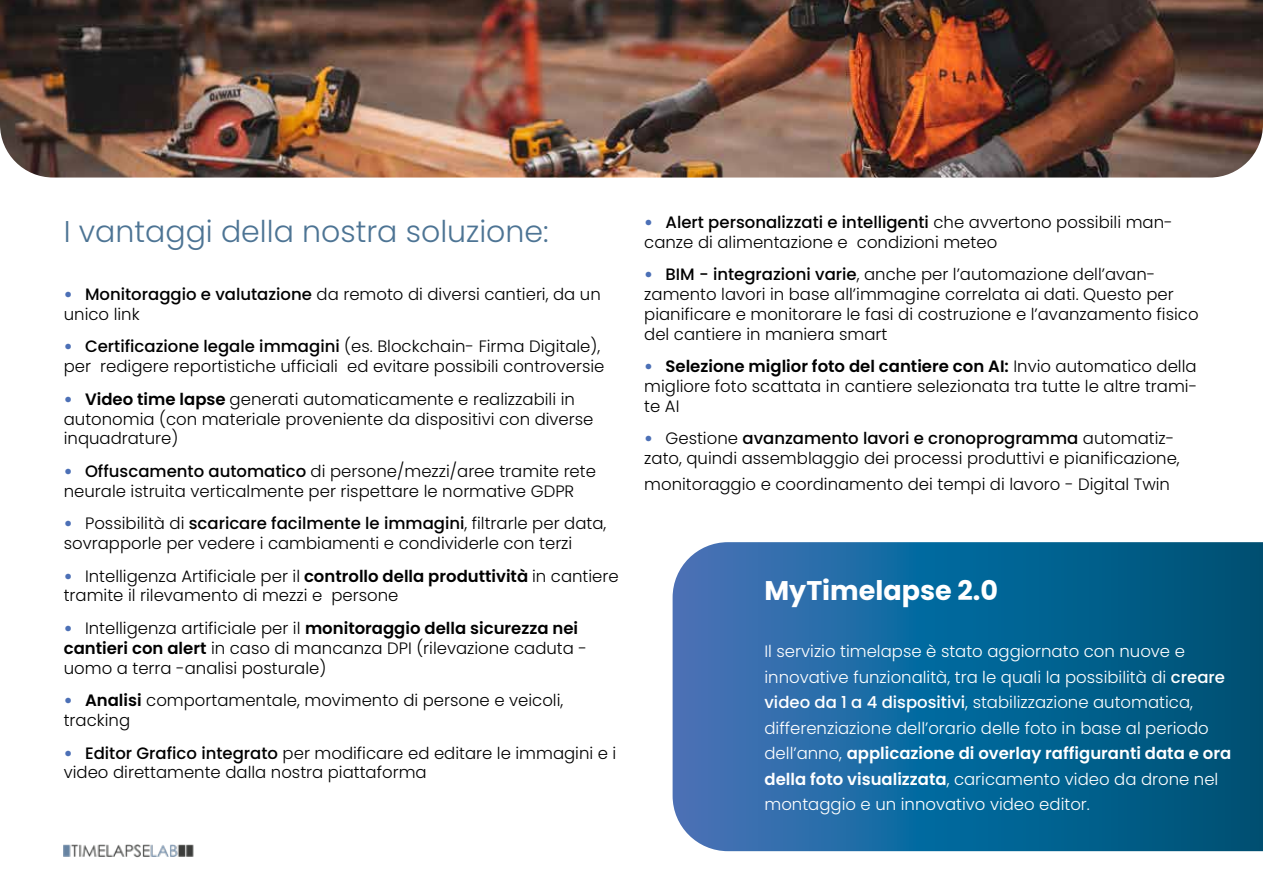
<style>
.page{position:relative;width:1263px;height:893px;background:#fff}
.page>*{position:absolute;margin:0;border:0;box-sizing:border-box;transform-origin:0 0}
.t1{font:300 30px "Poppins";color:#4d7494}
.t2{font:700 27px "Poppins";color:#fff}
.t3{font:300 16.5px/19.8px "Poppins";color:#000}
.t4{font:300 16.5px/25.5px "Poppins";color:#fff}
.s1{font-weight:900;color:#4c70b6}
.s2{font-weight:500}
.s3{font-weight:600}
</style>
<div class="page">
<img style="left:0;top:0;width:1263px;height:178px">
<svg style="left:673px;top:542px;width:590px;height:309px;background:#146699"></svg>
<img style="left:64px;top:844px;width:130px;height:14px">
<h1 class="t1" style="left:64px;top:214px;width:486px">I vantaggi della nostra soluzione:</h1>
<p class="t3" style="left:64px;top:284px;width:538px"><span class="s1">•</span> <span class="s2">Monitoraggio e valutazione</span> da remoto di diversi cantieri, da un unico link</p>
<p class="t3" style="left:64px;top:337px;width:542px"><span class="s1">•</span> <span class="s2">Certificazione legale immagini</span> (es. Blockchain- Firma Digitale), per redigere reportistiche ufficiali ed evitare possibili controversie</p>
<p class="t3" style="left:64px;top:389px;width:531px"><span class="s1">•</span> <span class="s3">Video time lapse</span> generati automaticamente e realizzabili in autonomia (con materiale proveniente da dispositivi con diverse inquadrature)</p>
<p class="t3" style="left:64px;top:461px;width:534px"><span class="s1">•</span> <span class="s2">Offuscamento automatico</span> di persone/mezzi/aree tramite rete neurale istruita verticalmente per rispettare le normative GDPR</p>
<p class="t3" style="left:64px;top:514px;width:544px"><span class="s1">•</span> Possibilità di <span class="s2">scaricare facilmente le immagini</span>, filtrarle per data, sovrapporle per vedere i cambiamenti e condividerle con terzi</p>
<p class="t3" style="left:64px;top:566px;width:556px"><span class="s1">•</span> Intelligenza Artificiale per il <span class="s3">controllo della produttività</span> in cantiere tramite il rilevamento di mezzi e persone</p>
<p class="t3" style="left:64px;top:618px;width:525px"><span class="s1">•</span> Intelligenza artificiale per il <span class="s3">monitoraggio della sicurezza nei cantieri con alert</span> in caso di mancanza DPI (rilevazione caduta - uomo a terra -analisi posturale)</p>
<p class="t3" style="left:64px;top:691px;width:501px"><span class="s1">•</span> <span class="s3">Analisi</span> comportamentale, movimento di persone e veicoli, tracking</p>
<p class="t3" style="left:64px;top:743px;width:554px"><span class="s1">•</span> <span class="s2">Editor Grafico integrato</span> per modificare ed editare le immagini e i video direttamente dalla nostra piattaforma</p>
<p class="t3" style="left:644px;top:212px;width:530px"><span class="s1">•</span> <span class="s2">Alert personalizzati e intelligenti</span> che avvertono possibili man&shy;canze di alimentazione e condizioni meteo</p>
<p class="t3" style="left:644px;top:265px;width:556px"><span class="s1">•</span> <span class="s2">BIM - integrazioni varie</span>, anche per l’automazione dell’avan&shy;zamento lavori in base all’immagine correlata ai dati. Questo per pianificare e monitorare le fasi di costruzione e l’avanzamento fisico del cantiere in maniera smart</p>
<p class="t3" style="left:644px;top:357px;width:554px;text-align:justify"><span class="s1">•</span> <span class="s3">Selezione miglior foto del cantiere con AI:</span> Invio automatico della migliore foto scattata in cantiere selezionata tra tutte le altre trami&shy;te AI</p>
<p class="t3" style="left:644px;top:429px;width:537px"><span class="s1">•</span> Gestione <span class="s2">avanzamento lavori e cronoprogramma</span> automatiz&shy;zato, quindi assemblaggio dei processi produttivi e pianificazione,</p>
<p class="t3" style="left:644px;top:474px;width:527px">monitoraggio e coordinamento dei tempi di lavoro - Digital Twin</p>
<h2 class="t2" style="left:764px;top:574px;width:235px">MyTimelapse 2.0</h2>
<p class="t4" style="left:764px;top:639px;width:468px">Il servizio timelapse è stato aggiornato con nuove e innovative funzionalità, tra le quali la possibilità di <span class="s2">creare video da 1 a 4 dispositivi</span>, stabilizzazione automatica, differenziazione dell’orario delle foto in base al periodo dell’anno, <span class="s3">applicazione di overlay raffiguranti data e ora della foto visualizzata</span>, caricamento video da drone nel montaggio e un innovativo video editor.</p>
</div>
